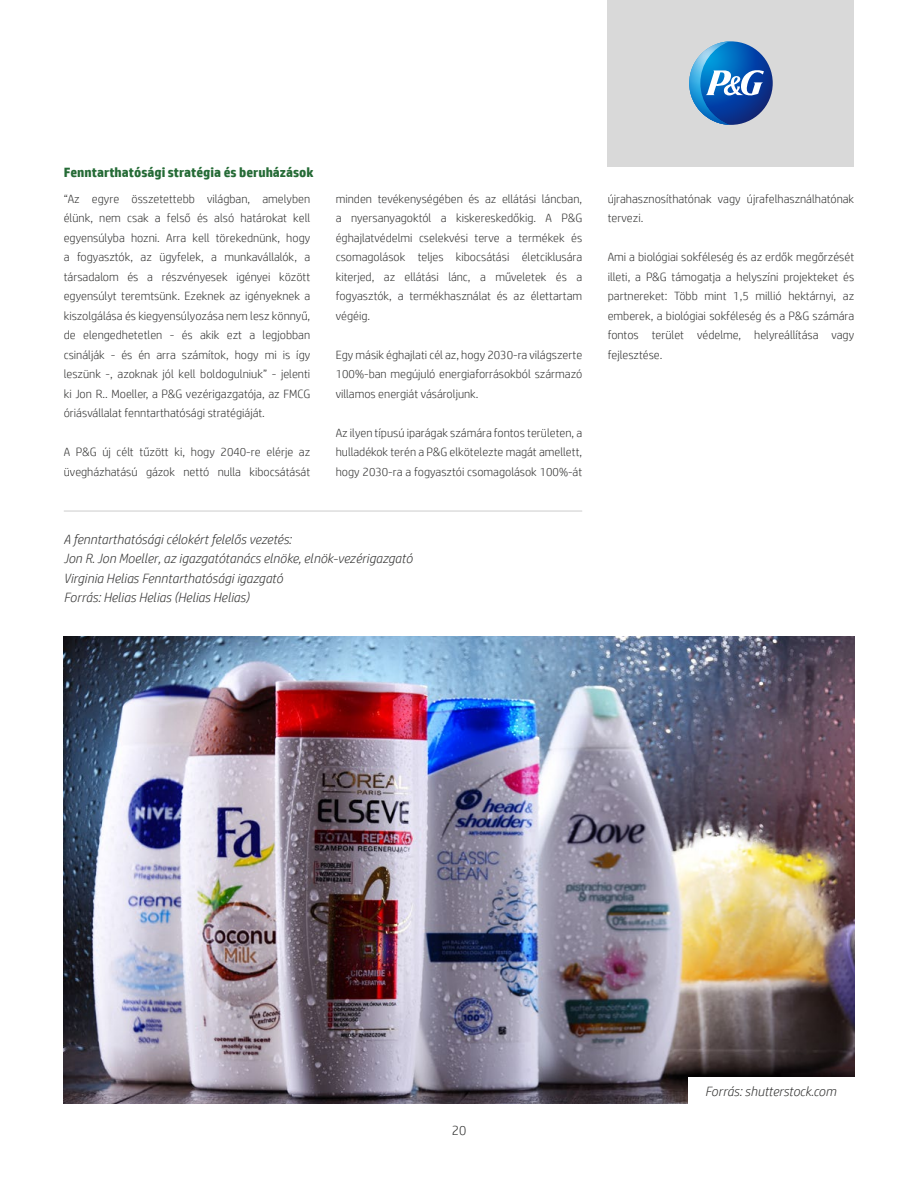
<style>
.page{position:relative;width:918px;height:1188px;background:#fff}
.page>*{position:absolute;margin:0;border:0;box-sizing:border-box;transform-origin:0 0}
.t1{font:italic 300 13.5px/19.5px "HP Simplified";color:#343433}
.t2{font:700 13.5px "HP Simplified";color:#256b36}
.t3{font:300 13.5px "HP Simplified";color:#343433}
.t4{font:300 12px/19.5px "HP Simplified";color:#343433;text-align:justify}
</style>
<div class="page">
<div style="left:608px;top:0;width:246px;height:166px;background:#d9d9d9"></div>
<img style="left:64px;top:636px;width:790px;height:467px">
<hr style="left:64px;top:511px;width:518px;height:1px;background:#343433">
<svg style="left:689px;top:41px;width:84px;height:84px"></svg>
<svg style="left:689px;top:41px;width:75px;height:84px"></svg>
<div style="left:688px;top:1077px;width:167px;height:27px;background:#fff"></div>
<p class="t2" style="left:64px;top:165px;width:251px">Fenntarthatósági stratégia és beruházások</p>
<p class="t4" style="left:64px;top:189px;width:248px">“Az egyre összetettebb világban, amelyben élünk, nem csak a felső és alsó határokat kell egyensúlyba hozni. Arra kell törekednünk, hogy a fogyasztók, az ügyfelek, a munkavállalók, a társadalom és a részvényesek igényei között egyensúlyt teremtsünk. Ezeknek az igényeknek a kiszolgálása és kiegyensúlyozása nem lesz könnyű, de elengedhetetlen - és akik ezt a legjobban csinálják - és én arra számítok, hogy mi is így leszünk -, azoknak jól kell boldogulniuk” - jelenti ki Jon R.. Moeller, a P&amp;G vezérigazgatója, az FMCG óriásvállalat fenntarthatósági stratégiáját.</p>
<p class="t4" style="left:64px;top:442px;width:248px">A P&amp;G új célt tűzött ki, hogy 2040-re elérje az üvegházhatású gázok nettó nulla kibocsátását</p>
<p class="t4" style="left:336px;top:189px;width:248px">minden tevékenységében és az ellátási láncban, a nyersanyagoktól a kiskereskedőkig. A P&amp;G éghajlatvédelmi cselekvési terve a termékek és csomagolások teljes kibocsátási életciklusára kiterjed, az ellátási lánc, a műveletek és a fogyasztók, a termékhasználat és az élettartam végéig.</p>
<p class="t4" style="left:336px;top:345px;width:248px">Egy másik éghajlati cél az, hogy 2030-ra világszerte 100%-ban megújuló energiaforrásokból származó villamos energiát vásároljunk.</p>
<p class="t4" style="left:336px;top:423px;width:248px">Az ilyen típusú iparágak számára fontos területen, a hulladékok terén a P&amp;G elkötelezte magát amellett, hogy 2030-ra a fogyasztói csomagolások 100%-át</p>
<p class="t1" style="left:64px;top:529px;width:350px">A fenntarthatósági célokért felelős vezetés:<br>Jon R. Jon Moeller, az igazgatótanács elnöke, elnök-vezérigazgató Virginia Helias Fenntarthatósági igazgató<br>Forrás: Helias Helias (Helias Helias)</p>
<p class="t4" style="left:608px;top:189px;width:248px">újrahasznosíthatónak vagy újrafelhasználhatónak tervezi.</p>
<p class="t4" style="left:608px;top:247px;width:248px">Ami a biológiai sokféleség és az erdők megőrzését illeti, a P&amp;G támogatja a helyszíni projekteket és partnereket: Több mint 1,5 millió hektárnyi, az emberek, a biológiai sokféleség és a P&amp;G számára fontos terület védelme, helyreállítása vagy fejlesztése.</p>
<p class="t3" style="left:452px;top:1123px;width:16px">20</p>
<p class="t1" style="left:705px;top:1081px;width:133px">Forrás: shutterstock.com</p>
</div>
